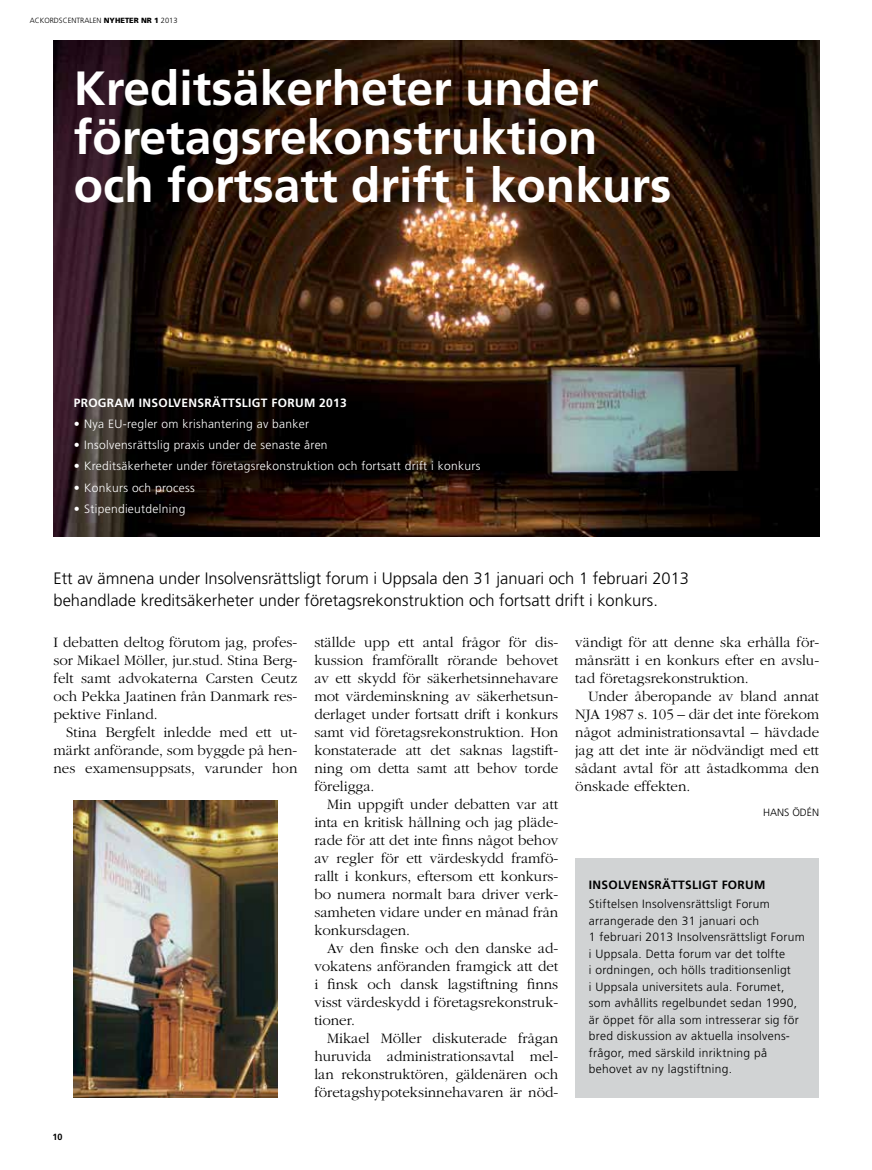
<style>
.page{position:relative;width:872px;height:1170px;background:#fff}
.page>*{position:absolute;margin:0;border:0;box-sizing:border-box;transform-origin:0 0}
.t1{font:700 48px/48px "Frutiger";color:#fff}
.t2{font:300 16.5px/22.5px "Frutiger";color:#000}
.t3{font:300 15px/18px "Garamond";color:#000;text-align:justify}
.t4{font:300 12px/16.5px "Frutiger";letter-spacing:.025em;color:#000}
.t5{font:300 12px "Frutiger";letter-spacing:.025em;color:#fff}
.t6{font:700 12px "Frutiger";letter-spacing:.025em;color:#fff}
.t7{font:700 12px "Frutiger";letter-spacing:.025em;color:#000}
.t8{font:300 10.5px "Frutiger";color:#000}
.t9{font:700 9px "Frutiger";color:#000}
.t10{font:300 7.5px "Frutiger";color:#000}
.t11{font:900 7.5px "Frutiger";color:#000}
.s1{font-weight:900}
</style>
<div class="page">
<img style="left:54px;top:40px;width:765px;height:496px">
<div style="left:575px;top:858px;width:244px;height:239px;background:#d1d3d4"></div>
<img style="left:74px;top:800px;width:203px;height:297px">
<p class="t10" style="left:30px;top:16px;width:16px">ACKORDS</p>
<p class="t10" style="left:63px;top:16px;width:10px">CENTR</p>
<p class="t10" style="left:84px;top:16px;width:10px">ALEN</p>
<p class="t11" style="left:104px;top:16px;width:6px">NYHETER</p>
<p class="t10" style="left:141px;top:16px;width:38px"><span class="s1">NR 1</span> 2013</p>
<h1 class="t1" style="left:74px;top:65px;width:599px">Kreditsäkerheter under företagsrekonstruktion och fortsatt drift i konkurs</h1>
<p class="t6" style="left:74px;top:396px;width:275px">Program Insolvensrättsligt Forum 2013</p>
<p class="t5" style="left:74px;top:417px;width:237px">• Nya EU-regler om krishantering av banker</p>
<p class="t5" style="left:74px;top:438px;width:255px">• Insolvensrättslig praxis under de senaste åren</p>
<p class="t5" style="left:74px;top:459px;width:408px">• Kreditsäkerheter under företagsrekonstruktion och fortsatt drift i konkurs</p>
<p class="t5" style="left:74px;top:480px;width:123px">• Konkurs och process</p>
<p class="t5" style="left:74px;top:501px;width:113px">• Stipendieutdelning</p>
<p class="t2" style="left:54px;top:567px;width:637px">Ett av ämnena under Insolvensrättsligt forum i Uppsala den 31 januari och 1 februari 2013 behandlade kreditsäkerheter under företagsrekonstruktion och fortsatt drift i konkurs.</p>
<p class="t3" style="left:54px;top:633px;width:245px">I debatten deltog förutom jag, profes&shy;sor Mikael Möller, jur.stud. Stina Berg&shy;felt samt advokaterna Carsten Ceutz och Pekka Jaatinen från Danmark res&shy;pektive Finland.</p>
<p class="t3" style="left:54px;top:723px;width:245px;text-indent:13px">Stina Bergfelt inledde med ett ut&shy;märkt anförande, som byggde på hen&shy;nes examensuppsats, varunder hon</p>
<p class="t3" style="left:314px;top:633px;width:245px">ställde upp ett antal frågor för dis&shy;kussion framförallt rörande behovet av ett skydd för säkerhetsinnehavare mot värdeminskning av säkerhetsun&shy;derlaget under fortsatt drift i konkurs samt vid företagsrekonstruktion. Hon konstaterade att det saknas lagstift&shy;ning om detta samt att behov torde föreligga.</p>
<p class="t3" style="left:314px;top:795px;width:245px;text-indent:13px">Min uppgift under debatten var att inta en kritisk hållning och jag pläde&shy;rade för att det inte finns något behov av regler för ett värdeskydd framfö&shy;rallt i konkurs, eftersom ett konkurs&shy;bo numera normalt bara driver verk&shy;samheten vidare under en månad från konkursdagen.</p>
<p class="t3" style="left:314px;top:939px;width:245px;text-indent:13px">Av den finske och den danske ad&shy;vokatens anföranden framgick att det i finsk och dansk lagstiftning finns visst värdeskydd i företagsrekonstruk&shy;tioner.</p>
<p class="t3" style="left:314px;top:1029px;width:245px;text-indent:13px">Mikael Möller diskuterade frågan huruvida administrationsavtal mel&shy;lan rekonstruktören, gäldenären och företagshypoteksinnehavaren är nöd-</p>
<p class="t3" style="left:575px;top:633px;width:245px">vändigt för att denne ska erhålla för&shy;månsrätt i en konkurs efter en avslu&shy;tad företagsrekonstruktion.</p>
<p class="t3" style="left:575px;top:687px;width:245px;text-indent:13px">Under åberopande av bland annat NJA 1987 s. 105 – där det inte förekom något administrationsavtal – hävdade jag att det inte är nödvändigt med ett sådant avtal för att åstadkomma den önskade effekten.</p>
<p class="t8" style="left:763px;top:806px;width:58px">Hans Ödén</p>
<p class="t7" style="left:589px;top:877px;width:176px">Insolvensrättsligt Forum</p>
<p class="t4" style="left:589px;top:896px;width:217px">Stiftelsen Insolvensrättsligt Forum arrangerade den 31 januari och<br>1 februari 2013 Insolvensrättsligt Forum i Uppsala. Detta forum var det tolfte<br>i ordningen, och hölls traditionsenligt<br>i Uppsala universitets aula. Forumet, som avhållits regelbundet sedan 1990, är öppet för alla som intresserar sig för bred diskussion av aktuella insolvens&shy;frågor, med särskild inriktning på behovet av ny lagstiftning.</p>
<p class="t9" style="left:52px;top:1131px;width:12px">10</p>
</div>
